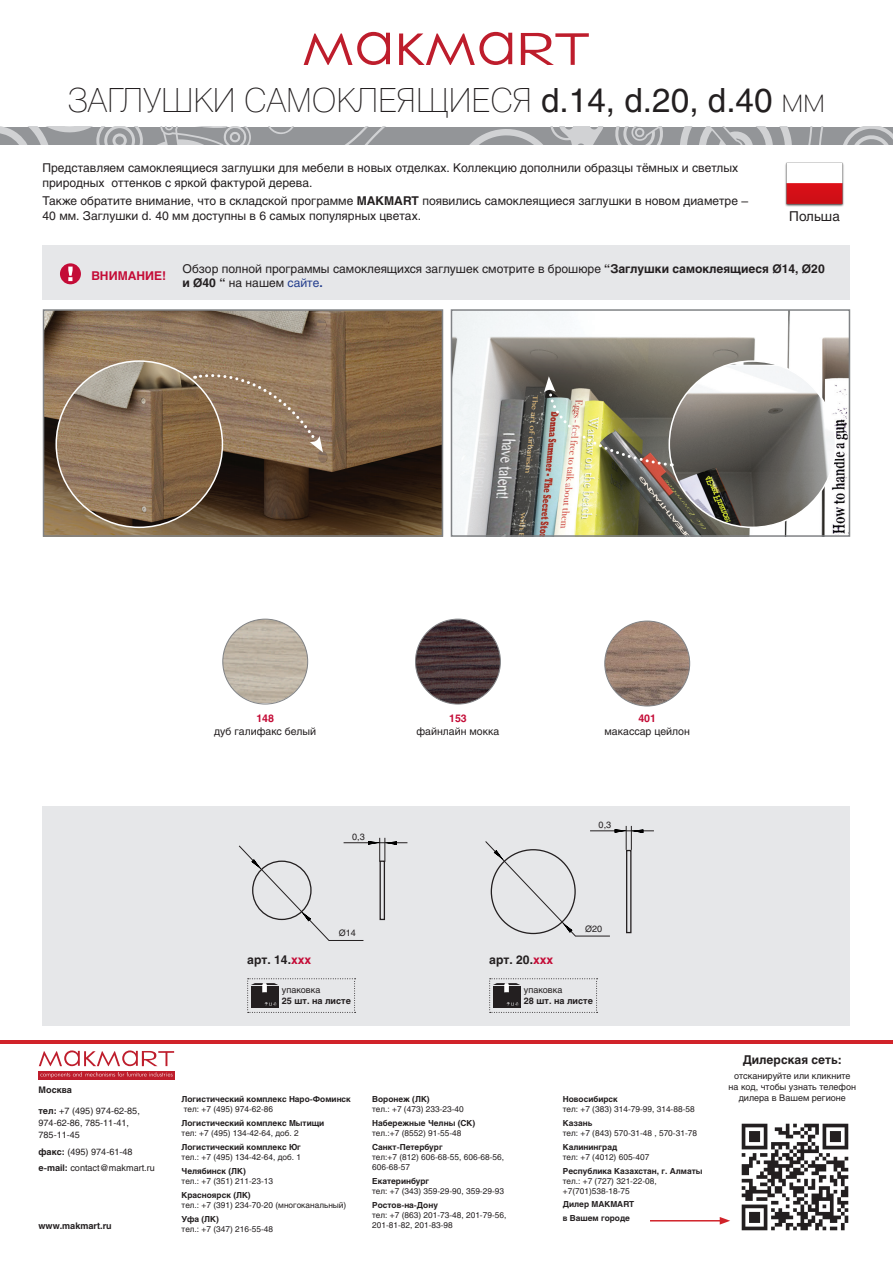
<style>
.page{position:relative;width:893px;height:1263px;background:#fff}
.page>*{position:absolute;margin:0;border:0;box-sizing:border-box;transform-origin:0 0}
.t1{font:33px "Helios Thin C";color:#231f20}
.articul{font:13.5px "Helios";color:#231f20}
.t2{font:12px/14.4px "Helios";color:#231f20}
.t3{font:700 12px "Helios";color:#231f20}
.t4{font:700 12px "Helios";color:#c40c37}
.t5{font:10.5px "Helios";color:#231f20}
.t6{font:700 10.5px "Helios";color:#c40c37}
.схемы{font:9px/12px "Helios";color:#231f20}
.t7{font:700 9px "Helios";color:#231f20}
.t8{font:8.25px/9.9px "Helios";color:#231f20}
.t9{font:700 8.25px/13.5px "Helios";color:#231f20}
.s1{font-family:"Helios"}
.s2{font-weight:700}
.s3{font-family:"Arial";font-weight:700}
.s4{color:#253f8e}
.s5{font-weight:700;color:#253f8e}
.s6{font-family:"Arial"}
.s7{color:#c40c37}
</style>
<div class="page">
<div style="left:0;top:127px;width:893px;height:18px;background:#939598"></div>
<svg style="left:0;top:127px;width:385px;height:18px"></svg>
<svg style="left:843px;top:127px;width:50px;height:18px"></svg>
<svg style="left:615px;top:127px;width:208px;height:18px"></svg>
<svg style="left:469px;top:127px;width:134px;height:18px"></svg>
<svg style="left:399px;top:32px;width:113px;height:33px"></svg>
<svg style="left:304px;top:32px;width:86px;height:33px"></svg>
<svg style="left:521px;top:33px;width:68px;height:32px"></svg>
<img style="left:741px;top:1123px;width:108px;height:108px">
<div style="left:39px;top:1071px;width:136px;height:8px;background:#be1d2c"></div>
<svg style="left:40px;top:1072px;width:133px;height:6px"></svg>
<svg style="left:39px;top:1050px;width:135px;height:16px"></svg>
<hr style="left:0;top:1040px;width:893px;height:3px;background:#d1232a">
<hr style="left:650px;top:1220px;width:72px;height:1px;background:#d1232a">
<svg style="left:720px;top:1217px;width:10px;height:7px"></svg>
<div style="left:43px;top:806px;width:807px;height:219px;background:#e6e7e9"></div>
<hr style="left:590px;top:830px;width:64px;height:1px;background:#231f20">
<hr style="left:344px;top:842px;width:63px;height:1px;background:#231f20">
<svg style="left:485px;top:826px;width:158px;height:110px"></svg>
<svg style="left:239px;top:838px;width:158px;height:103px"></svg>
<svg style="left:489px;top:978px;width:109px;height:35px"></svg>
<svg style="left:247px;top:978px;width:109px;height:35px"></svg>
<img style="left:224px;top:619px;width:84px;height:84px">
<img style="left:415px;top:619px;width:85px;height:85px;border-radius:42px">
<img style="left:605px;top:621px;width:85px;height:85px;border-radius:42px">
<img style="left:46px;top:312px;width:394px;height:222px">
<div style="left:43px;top:309px;width:400px;height:228px;border:2px solid #808285"></div>
<img style="left:454px;top:312px;width:393px;height:222px">
<div style="left:451px;top:309px;width:399px;height:228px;border:2px solid #808285"></div>
<img style="left:56px;top:361px;width:166px;height:166px;border-radius:83px">
<img style="left:669px;top:361px;width:166px;height:166px;border-radius:83px">
<svg style="left:195px;top:374px;width:128px;height:78px"></svg>
<img style="left:544px;top:376px;width:128px;height:91px">
<div style="left:43px;top:245px;width:807px;height:55px;background:#e6e7e9"></div>
<div style="left:61px;top:264px;width:19px;height:20px;background:#c40c37;border-radius:50%"></div>
<div style="left:60px;top:263px;width:21px;height:21px;border:2px solid #c40c37;border-radius:50%"></div>
<svg style="left:68px;top:267px;width:5px;height:14px"></svg>
<img style="left:785px;top:162px;width:59px;height:45px">
<p class="t1" style="left:68px;top:82px;width:759px">ЗАГЛУШКИ САМОКЛЕЯЩИЕСЯ <span class="s1">d.14, d.20, d.40</span> мм</p>
<p class="t2" style="left:43px;top:161px;width:697px">Представляем самоклеящиеся заглушки для мебели в новых отделках. Коллекцию дополнили образцы тёмных и светлых природных оттенков с яркой фактурой дерева.</p>
<p class="t2" style="left:43px;top:194px;width:707px">Также обратите внимание, что в складской программе <span class="s2">MAKMART</span> появились самоклеящиеся заглушки в новом диаметре –<br>40 мм. Заглушки d. 40 мм доступны в 6 самых популярных цветах.</p>
<p class="articul" style="left:789px;top:209px;width:52px">Польша</p>
<p class="t4" style="left:91px;top:268px;width:76px">ВНИМАНИЕ!</p>
<p class="t2" style="left:182px;top:261px;width:644px">Обзор полной программы самоклеящихся заглушек смотрите в брошюре <span class="s2">“Заглушки самоклеящиеся</span> <span class="s3">Ø</span><span class="s2">14,</span> <span class="s3">Ø</span><span class="s2">20 и</span> <span class="s3">Ø</span><span class="s2">40 “</span> на нашем <span class="s4">сайте</span><span class="s5">.</span></p>
<p class="t6" style="left:256px;top:712px;width:19px">148</p>
<p class="t5" style="left:214px;top:725px;width:103px">дуб галифакс белый</p>
<p class="t6" style="left:449px;top:712px;width:19px">153</p>
<p class="t5" style="left:416px;top:725px;width:84px">файнлайн мокка</p>
<p class="t6" style="left:638px;top:712px;width:19px">401</p>
<p class="t5" style="left:604px;top:725px;width:87px">макассар цейлон</p>
<p class="схемы" style="left:352px;top:831px;width:14px">0,3</p>
<p class="схемы" style="left:599px;top:819px;width:14px">0,3</p>
<p class="схемы" style="left:339px;top:927px;width:19px"><span class="s6">Ø</span>14</p>
<p class="t3" style="left:247px;top:953px;width:65px">арт. 14.<span class="s7">ххх</span></p>
<p class="t3" style="left:489px;top:953px;width:65px">арт. 20.<span class="s7">ххх</span></p>
<p class="схемы" style="left:585px;top:923px;width:19px"><span class="s6">Ø</span>20</p>
<p class="t7" style="left:39px;top:1085px;width:35px">Москва</p>
<p class="схемы" style="left:39px;top:1105px;width:103px"><span class="s2">тел:</span> +7 (495) 974-62-85,<br>974-62-86, 785-11-41,<br>785-11-45</p>
<p class="схемы" style="left:39px;top:1143px;width:118px;line-height:16.2px"><span class="s2">факс:</span> (495) 974-61-48 <span class="s2">e-mail:</span> contact@makmart.ru</p>
<p class="t7" style="left:39px;top:1221px;width:75px">www.makmart.ru</p>
<p class="схемы" style="left:282px;top:983px;width:40px">упаковка</p>
<p class="t7" style="left:282px;top:995px;width:71px">25 шт. на листе</p>
<p class="схемы" style="left:524px;top:983px;width:40px">упаковка</p>
<p class="t7" style="left:524px;top:995px;width:71px">28 шт. на листе</p>
<h3 class="t3" style="left:743px;top:1053px;width:101px">Дилерская сеть:</h3>
<p class="схемы" style="left:729px;top:1071px;width:129px;line-height:10.8px;text-align:center">отсканируйте или кликните на код, чтобы узнать телефон</p>
<p class="t9" style="left:182px;top:1092px;width:171px">Логистический комплекс Наро-Фоминск</p>
<p class="схемы" style="left:739px;top:1092px;width:109px">дилера в Вашем регионе</p>
<p class="t8" style="left:184px;top:1104px;width:91px">тел: +7 (495) 974-62-86</p>
<p class="t9" style="left:182px;top:1116px;width:144px">Логистический комплекс Мытищи</p>
<p class="t8" style="left:182px;top:1128px;width:119px">тел: +7 (495) 134-42-64, доб. 2</p>
<p class="t9" style="left:182px;top:1140px;width:121px">Логистический комплекс Юг</p>
<p class="t8" style="left:182px;top:1152px;width:121px">тел.: +7 (495) 134-42-64, доб. 1</p>
<p class="t9" style="left:182px;top:1164px;width:66px">Челябинск (ЛК)</p>
<p class="t8" style="left:182px;top:1176px;width:93px">тел.: +7 (351) 211-23-13</p>
<p class="t9" style="left:182px;top:1188px;width:71px">Красноярск (ЛК)</p>
<p class="t8" style="left:182px;top:1200px;width:166px">тел.: +7 (391) 234-70-20 (многоканальный)</p>
<p class="t9" style="left:182px;top:1212px;width:39px">Уфа (ЛК)</p>
<p class="t8" style="left:182px;top:1224px;width:93px">тел.: +7 (347) 216-55-48</p>
<p class="t9" style="left:563px;top:1092px;width:56px">Новосибирск</p>
<p class="t8" style="left:563px;top:1104px;width:133px">тел: +7 (383) 314-79-99, 314-88-58</p>
<p class="t9" style="left:563px;top:1116px;width:31px">Казань</p>
<p class="t8" style="left:563px;top:1128px;width:136px">тел: +7 (843) 570-31-48 , 570-31-78</p>
<p class="t9" style="left:563px;top:1140px;width:56px">Калининград</p>
<p class="t8" style="left:563px;top:1152px;width:88px">тел: +7 (4012) 605-407</p>
<p class="t9" style="left:563px;top:1164px;width:141px">Республика Казахстан, г. Алматы</p>
<p class="t8" style="left:563px;top:1176px;width:95px">тел.: +7 (727) 321-22-08, +7(701)538-18-75</p>
<p class="t9" style="left:563px;top:1197px;width:73px">Дилер MAKMART в Вашем городе</p>
<p class="t9" style="left:372px;top:1092px;width:59px">Воронеж (ЛК)</p>
<p class="t8" style="left:372px;top:1104px;width:93px">тел.: +7 (473) 233-23-40</p>
<p class="t9" style="left:372px;top:1116px;width:104px">Набережные Челны (СК)</p>
<p class="t8" style="left:372px;top:1128px;width:91px">тел.:+7 (8552) 91-55-48</p>
<p class="t9" style="left:372px;top:1140px;width:72px">Санкт-Петербург</p>
<p class="t8" style="left:372px;top:1152px;width:133px">тел:+7 (812) 606-68-55, 606-68-56,<br>606-68-57</p>
<p class="t9" style="left:372px;top:1174px;width:59px">Екатеринбург</p>
<p class="t8" style="left:372px;top:1186px;width:133px">тел: +7 (343) 359-29-90, 359-29-93</p>
<p class="t9" style="left:372px;top:1198px;width:67px">Ростов-на-Дону</p>
<p class="t8" style="left:372px;top:1210px;width:136px">тел: +7 (863) 201-73-48, 201-79-56,<br>201-81-82, 201-83-98</p>
</div>
